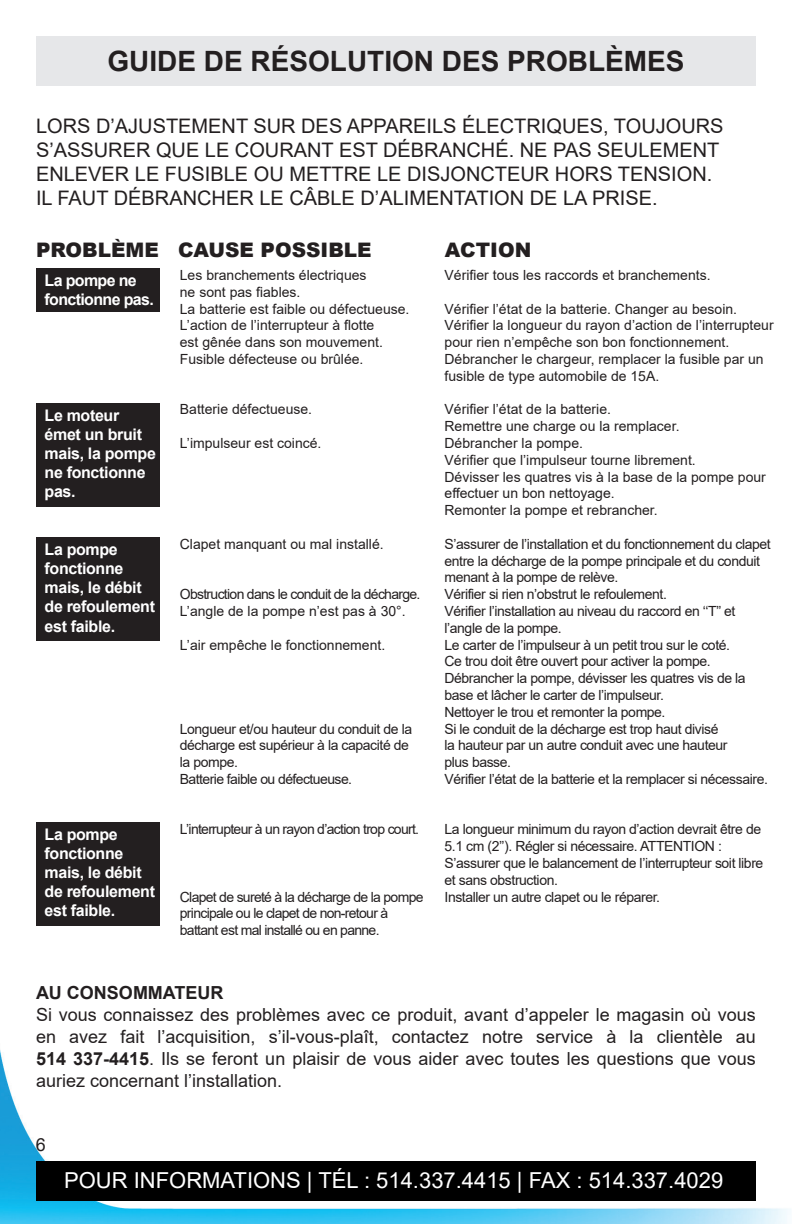
<style>
.page{position:relative;width:792px;height:1224px;background:#fff}
.page>*{position:absolute;margin:0;border:0;box-sizing:border-box;transform-origin:0 0}
.t1{font:700 28px "Arial";color:#231f20}
.t2{font:22px "Arial";color:#fff}
.t3{font:20px/24px "Arial";color:#231f20}
.Style_de_paragraphe_5{font:900 20px "Arial";color:#231f20}
.t4{font:18px/22px "Arial";color:#231f20;text-align:justify}
.t5{font:700 18px "Arial";color:#231f20}
.t6{font:700 16px/19.2px "Arial";letter-spacing:-.02em;color:#fff}
.t7{font:700 16px/19.2px "Arial";letter-spacing:-.04em;color:#fff}
.t8{font:14px/16.8px "Arial";letter-spacing:-.03em;color:#231f20}
.t9{font:14px/16.8px "Arial";color:#231f20}
.t10{font:14px/16.8px "Arial";letter-spacing:-.05em;color:#231f20}
.s1{font-weight:700}
</style>
<div class="page">
<img style="left:0;top:1050px;width:788px;height:174px">
<div style="left:36px;top:1162px;width:720px;height:39px;background:#000"></div>
<div style="left:36px;top:268px;width:124px;height:44px;background:#231f20"></div>
<div style="left:36px;top:403px;width:124px;height:103px;background:#231f20"></div>
<div style="left:36px;top:537px;width:124px;height:104px;background:#231f20"></div>
<div style="left:36px;top:822px;width:124px;height:103px;background:#231f20"></div>
<div style="left:36px;top:36px;width:720px;height:49px;background:#e6e7e9"></div>
<p class="t1" style="left:107px;top:41px;width:579px">GUIDE DE RÉSOLUTION DES PROBLÈMES</p>
<p class="t3" style="left:36px;top:113px;width:689px">LORS D’AJUSTEMENT SUR DES APPAREILS ÉLECTRIQUES, TOUJOURS S’ASSURER QUE LE COURANT EST DÉBRANCHÉ. NE PAS SEULEMENT ENLEVER LE FUSIBLE OU METTRE LE DISJONCTEUR HORS TENSION.<br>IL FAUT DÉBRANCHER LE CÂBLE D’ALIMENTATION DE LA PRISE.</p>
<p class="Style_de_paragraphe_5" style="left:36px;top:236px;width:337px">PROBLÈME CAUSE POSSIBLE</p>
<p class="Style_de_paragraphe_5" style="left:445px;top:236px;width:88px">ACTION</p>
<p class="t7" style="left:45px;top:271px;width:111px">La pompe ne fonctionne pas.</p>
<p class="t6" style="left:45px;top:406px;width:113px">Le moteur émet un bruit mais, la pompe ne fonctionne pas.</p>
<p class="t6" style="left:45px;top:540px;width:112px">La pompe fonctionne mais, le débit de refoulement est faible.</p>
<p class="t6" style="left:45px;top:825px;width:112px">La pompe fonctionne mais, le débit de refoulement est faible.</p>
<p class="t9" style="left:180px;top:267px;width:188px">Les branchements électriques ne sont pas fiables.</p>
<p class="t9" style="left:180px;top:300px;width:231px">La batterie est faible ou défectueuse.<br>L’action de l’interrupteur à flotte<br>est gênée dans son mouvement.<br>Fusible défecteuse ou brûlée.</p>
<p class="t9" style="left:180px;top:401px;width:134px">Batterie défectueuse.</p>
<p class="t9" style="left:180px;top:435px;width:143px">L’impulseur est coincé.</p>
<p class="t9" style="left:180px;top:535px;width:205px">Clapet manquant ou mal installé.</p>
<p class="t10" style="left:180px;top:586px;width:242px">Obstruction dans le conduit de la décharge.</p>
<p class="t9" style="left:180px;top:603px;width:227px">L’angle de la pompe n’est pas à 30°.</p>
<p class="t9" style="left:180px;top:636px;width:207px">L’air empêche le fonctionnement.</p>
<p class="t8" style="left:180px;top:720px;width:234px">Longueur et/ou hauteur du conduit de la décharge est supérieur à la capacité de la pompe.</p>
<p class="t8" style="left:180px;top:771px;width:174px">Batterie faible ou défectueuse.</p>
<p class="t10" style="left:180px;top:821px;width:241px">L’interrupteur à un rayon d’action trop court.</p>
<p class="t10" style="left:180px;top:888px;width:245px">Clapet de sureté à la décharge de la pompe principale ou le clapet de non-retour à battant est mal installé ou en panne.</p>
<p class="t9" style="left:445px;top:267px;width:268px">Vérifier tous les raccords et branchements.</p>
<p class="t9" style="left:445px;top:300px;width:331px">Vérifier l’état de la batterie. Changer au besoin.<br>Vérifier la longueur du rayon d’action de l’interrupteur pour rien n’empêche son bon fonctionnement.</p>
<p class="t9" style="left:445px;top:351px;width:321px">Débrancher le chargeur, remplacer la fusible par un fusible de type automobile de 15A.</p>
<p class="t9" style="left:445px;top:401px;width:323px">Vérifier l’état de la batterie.<br>Remettre une charge ou la remplacer.<br>Débrancher la pompe.<br>Vérifier que l’impulseur tourne librement.<br>Dévisser les quatres vis à la base de la pompe pour effectuer un bon nettoyage.<br>Remonter la pompe et rebrancher.</p>
<p class="t8" style="left:445px;top:535px;width:328px">S’assurer de l’installation et du fonctionnement du clapet entre la décharge de la pompe principale et du conduit menant à la pompe de relève.</p>
<p class="t8" style="left:445px;top:586px;width:224px">Vérifier si rien n’obstrut le refoulement.</p>
<p class="t8" style="left:445px;top:603px;width:292px">Vérifier l’installation au niveau du raccord en ‘‘T’’ et l’angle de la pompe.</p>
<p class="t8" style="left:445px;top:636px;width:303px">Le carter de l’impulseur à un petit trou sur le coté.<br>Ce trou doit être ouvert pour activer la pompe.<br>Débrancher la pompe, dévisser les quatres vis de la base et lâcher le carter de l’impulseur.<br>Nettoyer le trou et remonter la pompe.</p>
<p class="t8" style="left:445px;top:720px;width:284px">Si le conduit de la décharge est trop haut divisé la hauteur par un autre conduit avec une hauteur plus basse.</p>
<p class="t8" style="left:445px;top:771px;width:325px">Vérifier l’état de la batterie et la remplacer si nécessaire.</p>
<p class="t8" style="left:445px;top:821px;width:320px">La longueur minimum du rayon d’action devrait être de 5.1 cm (2’’). Régler si nécessaire. ATTENTION :<br>S’assurer que le balancement de l’interrupteur soit libre et sans obstruction.</p>
<p class="t8" style="left:445px;top:888px;width:217px">Installer un autre clapet ou le réparer.</p>
<p class="t5" style="left:36px;top:980px;width:189px">AU CONSOMMATEUR</p>
<p class="t4" style="left:36px;top:1004px;width:721px">Si vous connaissez des problèmes avec ce produit, avant d’appeler le magasin où vous en avez fait l’acquisition, s’il-vous-plaît, contactez notre service à la clientèle au <span class="s1">514 337-4415</span>. Ils se feront un plaisir de vous aider avec toutes les questions que vous auriez concernant l’installation.</p>
<p class="t4" style="left:36px;top:1134px;width:12px">6</p>
<p class="t2" style="left:64px;top:1165px;width:661px">POUR INFORMATIONS | TÉL : 514.337.4415 | FAX : 514.337.4029</p>
</div>
